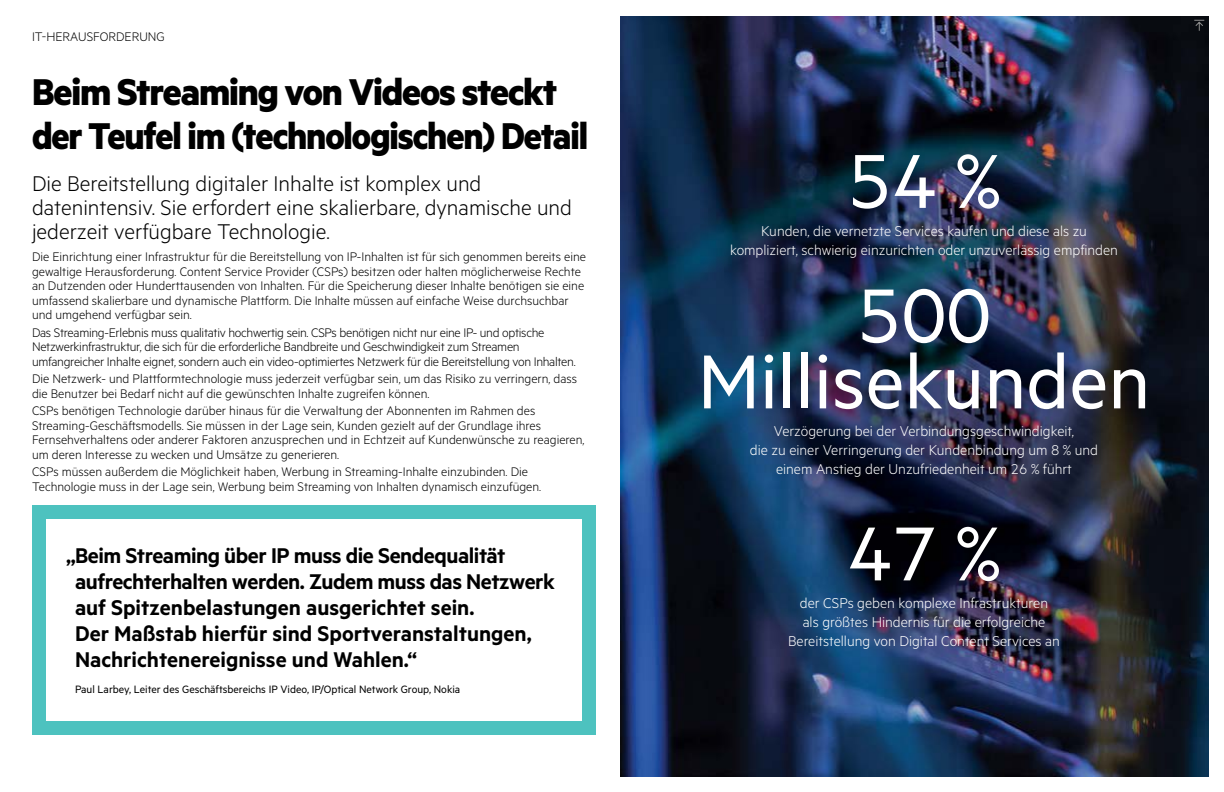
<style>
.page{position:relative;width:1224px;height:792px;background:#fff}
.page>*{position:absolute;margin:0;border:0;box-sizing:border-box;transform-origin:0 0}
.t1{font:86px/66px "Metric HPE";color:#fff;text-align:center}
.t2{font:700 42px/44px "Metric HPE";letter-spacing:-.03em;color:#000}
.t3{font:600 24px/26px "Metric HPE";color:#000}
.t4{font:300 24px/24px "Metric HPE";color:#000}
.t5{font:300 16px/19px "Metric HPE";color:#fff;text-align:center}
.t6{font:300 14px/14.5px "Metric HPE";color:#000}
.t7{font:300 14px/14.5px "Metric HPE";letter-spacing:-.02em;color:#000}
.t8{font:12px "Metric HPE";color:#000}
</style>
<div class="page">
<img style="left:620px;top:16px;width:588px;height:760px">
<div style="left:32px;top:505px;width:564px;height:230px;border:14px solid #4dc2bf"></div>
<svg style="left:1193px;top:19px;width:12px;height:13px"></svg>
<p class="t6" style="left:32px;top:29px;width:134px">IT-HERAUSFORDERUNG</p>
<h2 class="t2" style="left:32px;top:68px;width:558px">Beim Streaming von Videos steckt der Teufel im (technologischen) Detail</h2>
<h3 class="t4" style="left:32px;top:170px;width:542px">Die Bereitstellung digitaler Inhalte ist komplex und datenintensiv. Sie erfordert eine skalierbare, dynamische und jederzeit verfügbare Technologie.</h3>
<p class="t6" style="left:32px;top:249px;width:556px">Die Einrichtung einer Infrastruktur für die Bereitstellung von IP-Inhalten ist für sich genommen bereits eine gewaltige Herausforderung. Content Service Provider (CSPs) besitzen oder halten möglicherweise Rechte an Dutzenden oder Hunderttausenden von Inhalten. Für die Speicherung dieser Inhalte benötigen sie eine umfassend skalierbare und dynamische Plattform. Die Inhalte müssen auf einfache Weise durchsuchbar und umgehend verfügbar sein.</p>
<p class="t7" style="left:32px;top:325px;width:545px">Das Streaming-Erlebnis muss qualitativ hochwertig sein. CSPs benötigen nicht nur eine IP- und optische<br>Netzwerkinfrastruktur, die sich für die erforderliche Bandbreite und Geschwindigkeit zum Streamen umfangreicher Inhalte eignet, sondern auch ein video-optimiertes Netzwerk für die Bereitstellung von Inhalten.</p>
<p class="t6" style="left:32px;top:371px;width:547px">Die Netzwerk- und Plattformtechnologie muss jederzeit verfügbar sein, um das Risiko zu verringern, dass die Benutzer bei Bedarf nicht auf die gewünschten Inhalte zugreifen können.</p>
<p class="t6" style="left:32px;top:403px;width:554px">CSPs benötigen Technologie darüber hinaus für die Verwaltung der Abonnenten im Rahmen des Streaming-Geschäftsmodells. Sie müssen in der Lage sein, Kunden gezielt auf der Grundlage ihres Fernsehverhaltens oder anderer Faktoren anzusprechen und in Echtzeit auf Kundenwünsche zu reagieren, um deren Interesse zu wecken und Umsätze zu generieren.</p>
<p class="t6" style="left:32px;top:464px;width:511px">CSPs müssen außerdem die Möglichkeit haben, Werbung in Streaming-Inhalte einzubinden. Die<br>Technologie muss in der Lage sein, Werbung beim Streaming von Inhalten dynamisch einzufügen.</p>
<h3 class="t3" style="left:75px;top:542px;width:481px;text-indent:-9px">„Beim Streaming über IP muss die Sendequalität aufrechterhalten werden. Zudem muss das Netzwerk auf Spitzenbelastungen ausgerichtet sein.<br>Der Maßstab hierfür sind Sportveranstaltungen, Nachrichtenereignisse und Wahlen.“</h3>
<p class="t8" style="left:75px;top:682px;width:387px">Paul Larbey, Leiter des Geschäftsbereichs IP Video, IP/Optical Network Group, Nokia</p>
<h1 class="t1" style="left:847px;top:145px;width:155px">54 %</h1>
<p class="t5" style="left:730px;top:221px;width:389px">Kunden, die vernetzte Services kaufen und diese als zu kompliziert, schwierig einzurichten oder unzuverlässig empfinden</p>
<h1 class="t1" style="left:698px;top:280px;width:454px">500<br>Millisekunden</h1>
<p class="t5" style="left:750px;top:421px;width:350px">Verzögerung bei der Verbindungsgeschwindigkeit,<br>die zu einer Verringerung der Kundenbindung um 8 % und einem Anstieg der Unzufriedenheit um 26 % führt</p>
<h1 class="t1" style="left:847px;top:518px;width:155px">47 %</h1>
<p class="t5" style="left:788px;top:593px;width:273px">der CSPs geben komplexe Infrastrukturen<br>als größtes Hindernis für die erfolgreiche<br>Bereitstellung von Digital Content Services an</p>
</div>
